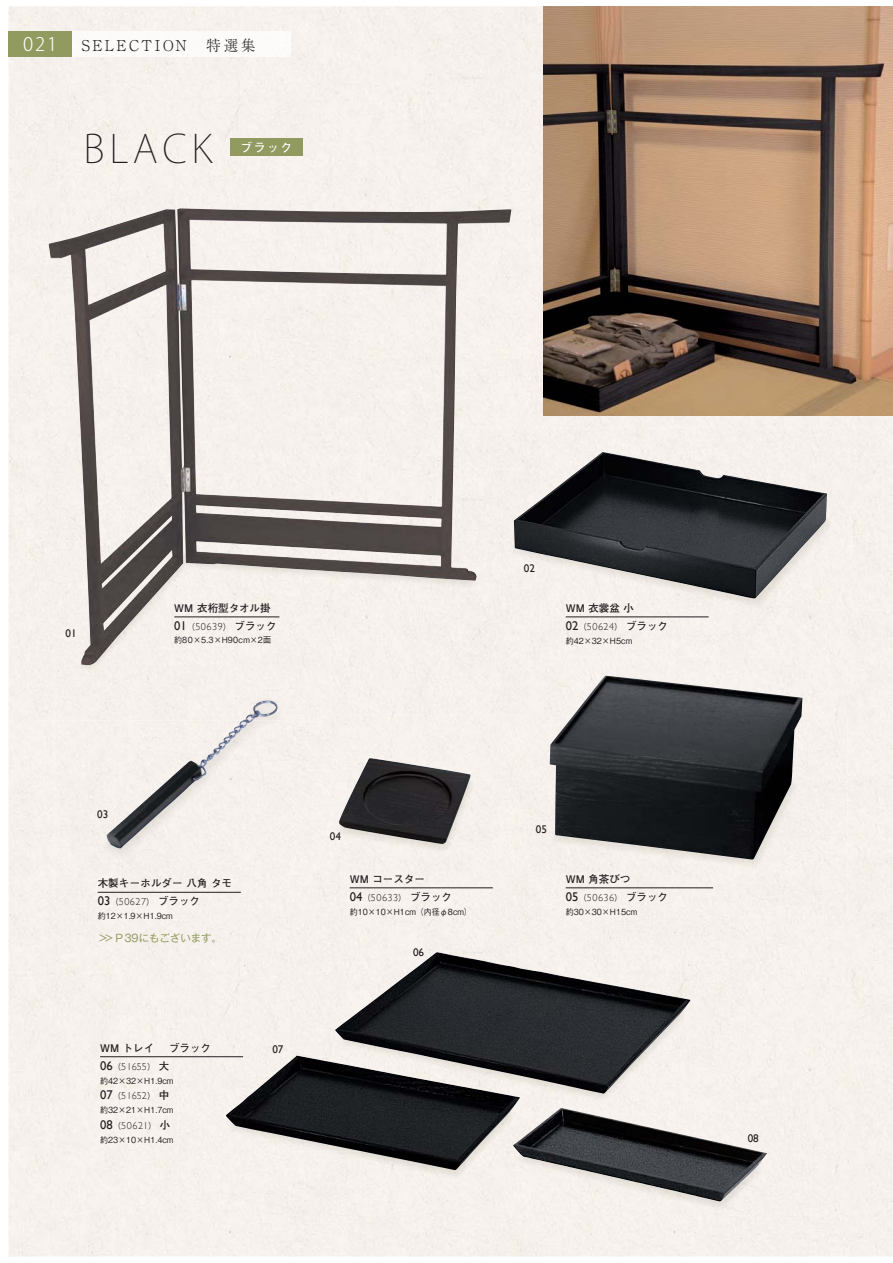
<style>
.page{position:relative;width:893px;height:1263px;background:#fff}
.page>*{position:absolute;margin:0;border:0;box-sizing:border-box;transform-origin:0 0}
.t1{font:38.55px "Koz Go Pro Extra Light 90 msp RKSJ H";letter-spacing:.12em;color:#231f20}
.t2{font:18.6px "Koz Go Pro Light 90 msp RKSJ H";color:#fff}
.t3{font:14.85px "Ryumin Pr 5 Light 90 msp RKSJ H";letter-spacing:.16em;color:#231f20}
.t4{font:11.85px "Futo Go B101 Pr 5 Bold 90 msp RKSJ H";color:#fff}
.t5{font:11.1px "Gill Sans";color:#231f20}
.t6{font:10.5px "Futo Go B101 Pr 5 Bold 90 msp RKSJ H";color:#231f20}
.t7{font:10.35px "Gothic MB101 Pr 5 Regular 90 msp RKSJ H";color:#919b60}
.t8{font:300 10.05px "Gill Sans";letter-spacing:.055em;color:#231f20}
.t9{font:8.4px "Gothic BBB Pr 5 Medium 90 msp RKSJ H";color:#231f20;scale:.95 1}
.t10{font:8.4px "Gothic BBB Pr 5 Medium 90 msp RKSJ H";letter-spacing:.045em;color:#231f20;scale:.95 1}
.s1{font-weight:400;font-size:12.6px}
.s2{font-family:"Gothic BBB Pr 5 Medium 90 msp RKSJ H";font-weight:400;font-size:8.4px}
.s3{font-family:"Futo Go B101 Pr 5 Bold 90 msp RKSJ H";font-weight:400;font-size:10.5px}
</style>
<div class="page">
<div style="left:9px;top:6px;width:883px;height:1251px;background:#f6f1ed"></div>
<img style="left:892px;top:6px;width:1px;height:1251px">
<div style="left:29px;top:503px;width:500px;height:218px;background:#f6f1ed"></div>
<div style="left:511px;top:427px;width:371px;height:230px;background:#f6f1ed"></div>
<img style="left:511px;top:503px;width:18px;height:154px">
<div style="left:55px;top:665px;width:275px;height:241px;background:#f6f1ed"></div>
<div style="left:286px;top:715px;width:239px;height:187px;background:#f6f1ed"></div>
<div style="left:501px;top:717px;width:346px;height:200px;background:#f6f1ed"></div>
<svg style="left:525px;top:717px;width:4px;height:4px"></svg>
<img style="left:501px;top:717px;width:24px;height:4px">
<div style="left:288px;top:915px;width:449px;height:157px;background:#f6f1ed"></div>
<img style="left:501px;top:915px;width:236px;height:2px">
<div style="left:177px;top:1022px;width:288px;height:206px;background:#f6f1ed"></div>
<div style="left:288px;top:1022px;width:47px;height:34px;background:#f5f0ec"></div>
<div style="left:465px;top:1072px;width:346px;height:185px;background:#f6f1ed"></div>
<div style="left:566px;top:1072px;width:171px;height:36px;background:#f6f1ed"></div>
<div style="left:465px;top:1094px;width:101px;height:134px;background:#f6f1ed"></div>
<img style="left:335px;top:952px;width:356px;height:142px">
<img style="left:514px;top:452px;width:313px;height:146px">
<img style="left:226px;top:1056px;width:294px;height:114px">
<img style="left:550px;top:676px;width:252px;height:184px">
<img style="left:339px;top:758px;width:131px;height:86px">
<img style="left:107px;top:700px;width:172px;height:149px">
<img style="left:49px;top:208px;width:462px;height:457px">
<img style="left:513px;top:1108px;width:254px;height:93px">
<img style="left:544px;top:6px;width:349px;height:410px">
<hr style="left:100px;top:1056px;width:143px;height:1px;background:#231f20">
<hr style="left:566px;top:617px;width:143px;height:1px;background:#231f20">
<hr style="left:566px;top:887px;width:147px;height:1px;background:#231f20">
<hr style="left:350px;top:887px;width:143px;height:1px;background:#231f20">
<hr style="left:98px;top:892px;width:143px;height:1px;background:#231f20">
<hr style="left:174px;top:617px;width:105px;height:1px;background:#231f20">
<div style="left:230px;top:139px;width:72px;height:17px;background:#919b60"></div>
<img style="left:72px;top:32px;width:219px;height:25px">
<div style="left:9px;top:32px;width:63px;height:25px;background:#919b60"></div>
<h2 class="t2" style="left:23px;top:37px;width:36px">021</h2>
<h3 class="t3" style="left:82px;top:39px;width:175px">SELECTION　特選集</h3>
<h1 class="t1" style="left:84px;top:134px;width:130px">BLACK</h1>
<h3 class="t4" style="left:241px;top:143px;width:53px">ブラック</h3>
<h3 class="t5" style="left:65px;top:627px;width:13px">01</h3>
<p class="t6" style="left:174px;top:604px;width:98px">WM 衣桁型タオル掛</p>
<p class="t8" style="left:174px;top:621px;width:104px"><span class="s1">01</span><span class="s2">（</span>50639<span class="s2">）</span><span class="s3">ブラック</span></p>
<p class="t10" style="left:174px;top:636px;width:115px">約80×5.3×H90cm×2面 　</p>
<h3 class="t5" style="left:524px;top:562px;width:13px">02</h3>
<p class="t6" style="left:566px;top:604px;width:70px">WM 衣裳盆 小</p>
<p class="t9" style="left:566px;top:637px;width:71px">約42×32×H5cm</p>
<p class="t8" style="left:566px;top:621px;width:104px"><span class="s1">02</span><span class="s2">（</span>50624<span class="s2">）</span><span class="s3">ブラック</span></p>
<h3 class="t5" style="left:97px;top:808px;width:13px">03</h3>
<p class="t6" style="left:98px;top:880px;width:136px">木製キーホルダー 八角 タモ</p>
<p class="t9" style="left:98px;top:913px;width:80px">約12×1.9×H1.9cm</p>
<p class="t7" style="left:98px;top:935px;width:126px">＞＞Ｐ39にもございます。</p>
<p class="t8" style="left:98px;top:896px;width:104px"><span class="s1">03</span><span class="s2">（</span>50627<span class="s2">）</span><span class="s3">ブラック</span></p>
<p class="t6" style="left:100px;top:1044px;width:112px">WM トレイ　ブラック</p>
<p class="t9" style="left:100px;top:1077px;width:79px">約42×32×H1.9cm</p>
<p class="t8" style="left:100px;top:1061px;width:71px"><span class="s1">06</span><span class="s2">（</span>51655<span class="s2">）</span><span class="s3">大</span></p>
<p class="t8" style="left:100px;top:1090px;width:71px"><span class="s1">07</span><span class="s2">（</span>51652<span class="s2">）</span><span class="s3">中</span></p>
<p class="t9" style="left:100px;top:1107px;width:79px">約32×21×H1.7cm</p>
<p class="t8" style="left:100px;top:1120px;width:72px"><span class="s1">08</span><span class="s2">（</span>50621<span class="s2">）</span><span class="s3">小</span></p>
<p class="t9" style="left:100px;top:1136px;width:79px">約23×10×H1.4cm</p>
<h3 class="t5" style="left:272px;top:1043px;width:13px">07</h3>
<h3 class="t5" style="left:330px;top:830px;width:13px">04</h3>
<p class="t6" style="left:350px;top:875px;width:77px">WM コースター</p>
<p class="t9" style="left:350px;top:908px;width:130px">約10×10×H1cm（内径φ8cm）</p>
<p class="t8" style="left:350px;top:892px;width:104px"><span class="s1">04</span><span class="s2">（</span>50633<span class="s2">）</span><span class="s3">ブラック</span></p>
<h3 class="t5" style="left:413px;top:946px;width:13px">06</h3>
<h3 class="t5" style="left:536px;top:823px;width:13px">05</h3>
<p class="t6" style="left:566px;top:875px;width:66px">WM 角茶びつ</p>
<p class="t9" style="left:566px;top:908px;width:77px">約30×30×H15cm</p>
<p class="t8" style="left:566px;top:892px;width:104px"><span class="s1">05</span><span class="s2">（</span>50636<span class="s2">）</span><span class="s3">ブラック</span></p>
<h3 class="t5" style="left:748px;top:1132px;width:13px">08</h3>
</div>
